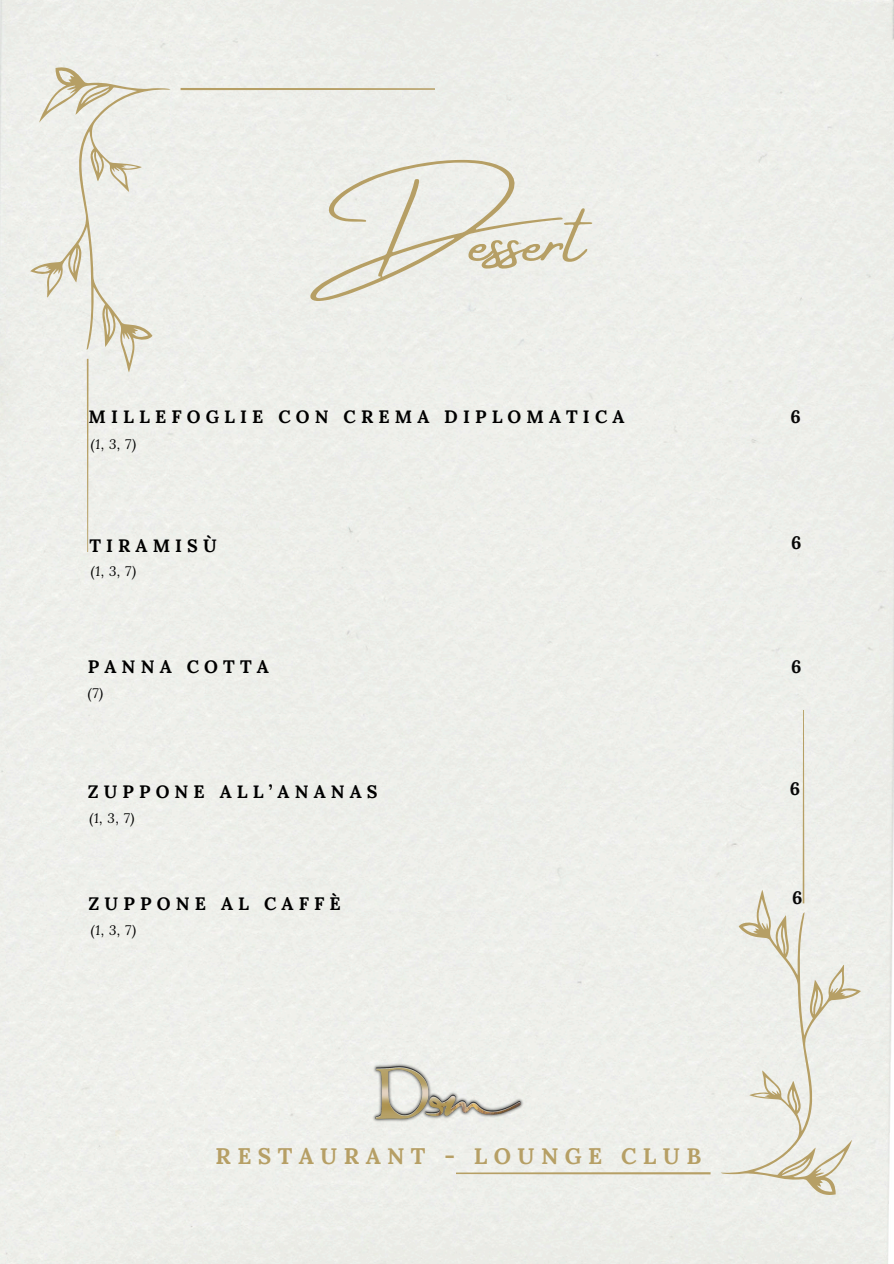
<style>
.page{position:relative;width:894px;height:1264px;background:#fff}
.page>*{position:absolute;margin:0;border:0;box-sizing:border-box;transform-origin:0 0}
.t1{font:75px "Amsterdam Four";color:#b69f65}
.t2{font:700 22.5px "Lora";letter-spacing:.285em;color:#b69f65}
.t3{font:700 18px "Lora";letter-spacing:.285em;color:#000}
.t4{font:700 18px "Lora";color:#070707}
.t5{font:italic 13.5px "Lora";color:#000}
</style>
<div class="page">
<div style="left:0;top:0;width:893px;height:1263px;background:#eef0eb"></div>
<svg style="left:720px;top:889px;width:140px;height:305px;background:#e9e8e0"></svg>
<div style="left:710px;top:711px;width:94px;height:192px;background:#eef0eb"></div>
<div style="left:457px;top:711px;width:253px;height:463px;background:#eef0eb"></div>
<img style="left:359px;top:1056px;width:175px;height:75px">
<svg style="left:30px;top:67px;width:140px;height:305px;background:#e9e8df"></svg>
<div style="left:87px;top:359px;width:93px;height:192px;background:#eff0eb"></div>
<div style="left:180px;top:88px;width:254px;height:463px;background:#edefeb"></div>
<h1 class="t1" style="left:309px;top:199px;width:277px">Dessert</h1>
<p class="t3" style="left:89px;top:405px;width:537px">MILLEFOGLIE CON CREMA DIPLOMATICA</p>
<p class="t4" style="left:790px;top:405px;width:12px">6</p>
<h3 class="t5" style="left:91px;top:434px;width:47px">(1, 3, 7)</h3>
<h3 class="t3" style="left:89px;top:533px;width:129px">TIRAMISÙ</h3>
<p class="t4" style="left:791px;top:530px;width:12px">6</p>
<p class="t5" style="left:91px;top:562px;width:47px">(1, 3, 7)</p>
<p class="t3" style="left:88px;top:655px;width:183px">PANNA COTTA</p>
<h3 class="t4" style="left:791px;top:655px;width:12px">6</h3>
<p class="t5" style="left:88px;top:684px;width:17px">(7)</p>
<p class="t3" style="left:88px;top:779px;width:291px">ZUPPONE ALL’ANANAS</p>
<p class="t4" style="left:789px;top:777px;width:12px">6</p>
<p class="t5" style="left:89px;top:808px;width:47px">(1, 3, 7)</p>
<p class="t3" style="left:89px;top:892px;width:254px">ZUPPONE AL CAFFÈ</p>
<h3 class="t4" style="left:791px;top:885px;width:12px">6</h3>
<h3 class="t5" style="left:91px;top:921px;width:47px">(1, 3, 7)</h3>
<p class="t2" style="left:215px;top:1141px;width:487px">RESTAURANT - LOUNGE CLUB</p>
</div>
